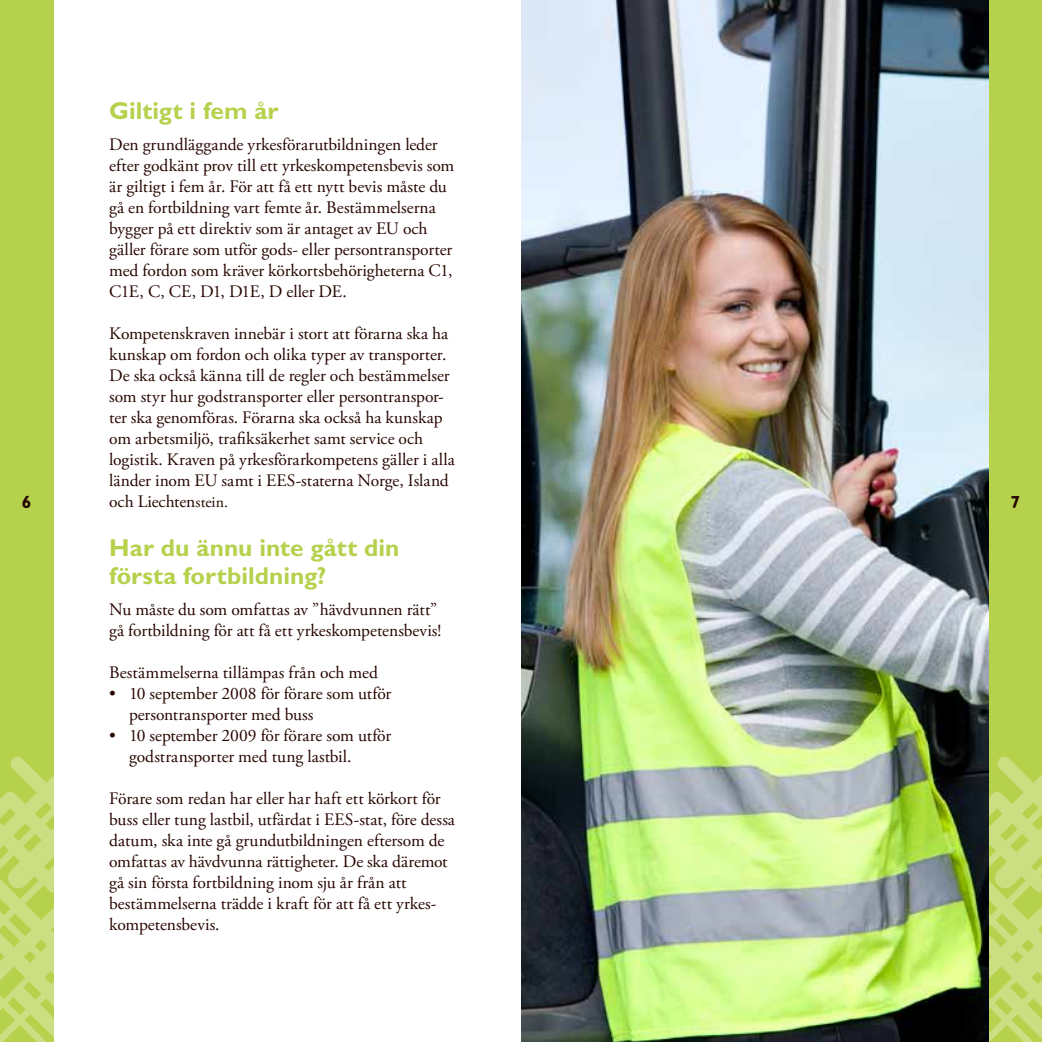
<style>
.page{position:relative;width:1042px;height:1042px;background:#fff}
.page>*{position:absolute;margin:0;border:0;box-sizing:border-box;transform-origin:0 0}
.t1{font:700 24.5px/28px "Gill Alt One";color:#b6d14c}
.t2{font:17.5px/21px "Adobe Garamond Pro";color:#270600}
.t3{font:700 17.5px "Gill Alt One";color:#270600}
.s1{font-size:15.75px}
</style>
<div class="page">
<div style="left:0;top:0;width:54px;height:1042px;background:#b6d14c"></div>
<div style="left:988px;top:0;width:54px;height:1042px;background:#b6d14c"></div>
<svg style="left:0;top:756px;width:54px;height:286px"></svg>
<svg style="left:988px;top:734px;width:54px;height:308px;fill:#cbde81"></svg>
<img style="left:521px;top:0;width:467px;height:1042px">
<h1 class="t1" style="left:109px;top:96px;width:171px">Giltigt i fem år</h1>
<p class="t2" style="left:109px;top:134px;width:347px">Den grundläggande yrkesförarutbildningen leder efter godkänt prov till ett yrkeskompetensbevis som är giltigt i fem år. För att få ett nytt bevis måste du gå en fortbildning vart femte år. Bestämmelserna bygger på ett direktiv som är antaget av EU och gäller förare som utför gods- eller persontransporter med fordon som kräver körkortsbehörigheterna C1, C1E, C, CE, D1, D1E, D eller DE.</p>
<p class="t2" style="left:109px;top:323px;width:347px">Kompetenskraven innebär i stort att förarna ska ha kunskap om fordon och olika typer av transporter.<br>De ska också känna till de regler och bestämmelser som styr hur godstransporter eller persontranspor&shy;ter ska genomföras. Förarna ska också ha kunskap om arbetsmiljö, trafiksäkerhet samt service och logistik. Kraven på yrkesförarkompetens gäller i alla länder inom EU samt i EES-staterna Norge, Island och Liechten<span class="s1">stein.</span></p>
<h1 class="t1" style="left:109px;top:533px;width:292px">Har du ännu inte gått din första fortbildning?</h1>
<p class="t2" style="left:109px;top:599px;width:334px">Nu måste du som omfattas av ”hävdvunnen rätt” gå fortbildning för att få ett yrkeskompetensbevis!</p>
<p class="t2" style="left:109px;top:662px;width:270px">Bestämmelserna tillämpas från och med</p>
<p class="t2" style="left:129px;top:683px;width:264px;text-indent:-20px">• 10 september 2008 för förare som utför persontransporter med buss</p>
<p class="t2" style="left:129px;top:725px;width:264px;text-indent:-20px">• 10 september 2009 för förare som utför godstransporter med tung lastbil.</p>
<p class="t2" style="left:109px;top:788px;width:347px">Förare som redan har eller har haft ett körkort för buss eller tung lastbil, utfärdat i EES-stat, före dessa datum, ska inte gå grundutbildningen eftersom de omfattas av hävdvunna rättigheter. De ska däremot gå sin första fortbildning inom sju år från att bestämmelserna trädde i kraft för att få ett yrkes&shy;kompetensbevis.</p>
<p class="t3" style="left:22px;top:491px;width:11px">6</p>
<p class="t3" style="left:1010px;top:491px;width:11px">7</p>
</div>
